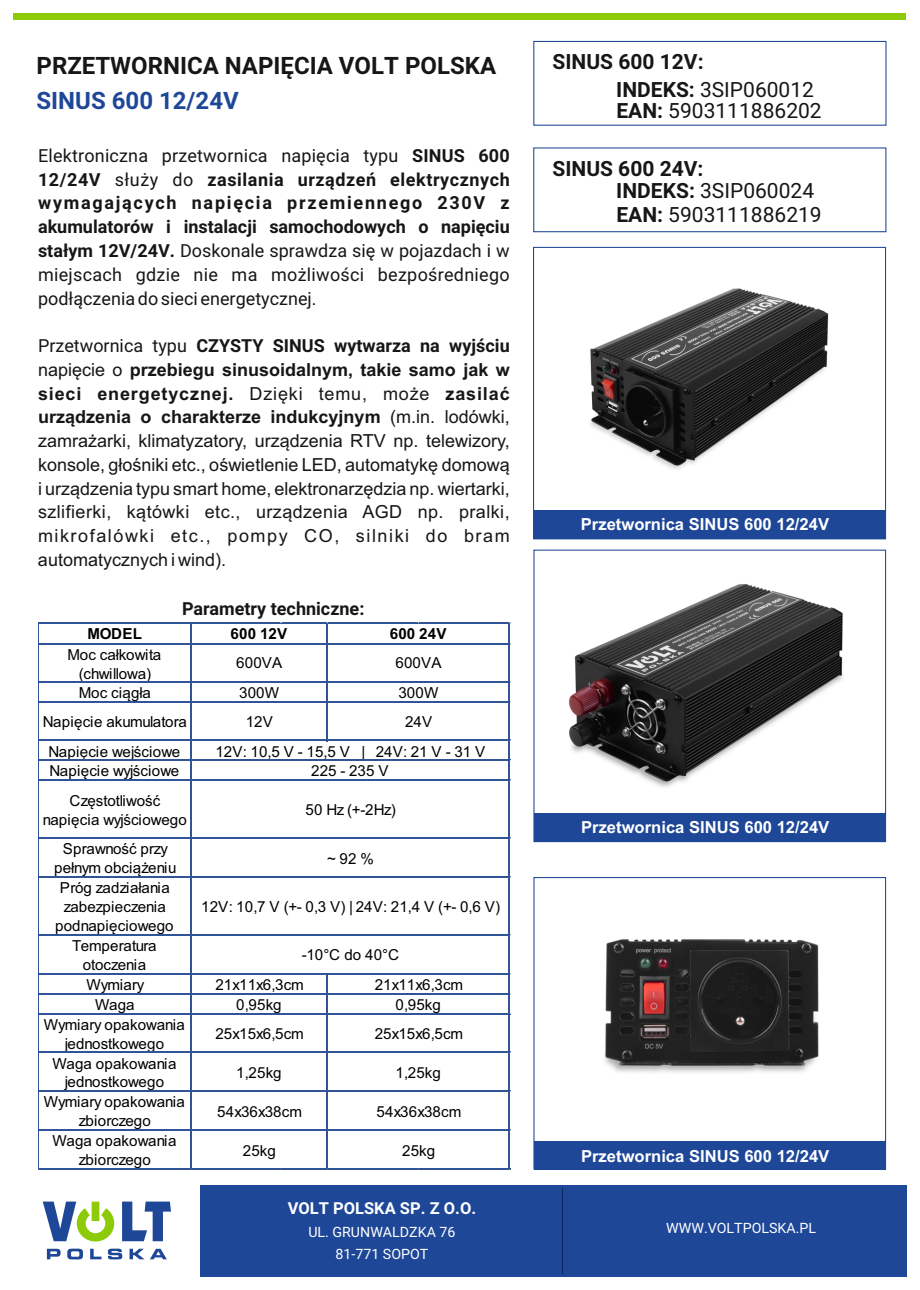
<style>
.page{position:relative;width:920px;height:1290px;background:#fff}
.page>*{position:absolute;margin:0;border:0;box-sizing:border-box;transform-origin:0 0}
.t1{font:700 24px "Roboto";color:#151616}
.t2{font:700 24px "Roboto";color:#1e4798}
.t3{font:21px/20.5px "Roboto";color:#151616}
.t4{font:700 21px "Roboto";color:#151616}
.t5{font:18px/23.7px "Arial";letter-spacing:.085em;color:#151616;text-align:justify}
.t6{font:18px/23.7px "Roboto";color:#151616;text-align:justify}
.t7{font:700 18px "Roboto";color:#151616}
.t8{font:700 16.65px "Arial";color:#fff}
.t9{font:700 16.5px "Roboto";color:#fff}
.t10{font:15.15px/19.5px "Arial";letter-spacing:.005em;color:#000;text-align:center}
.t11{font:700 15.15px "Arial";letter-spacing:.005em;color:#000}
.t12{font:14.25px/22.4px "Roboto";color:#fff;text-align:center}
.s1{font-weight:700}
.s2{font-weight:400}
</style>
<div class="page">
<div style="left:14px;top:14px;width:892px;height:6px;background:#8dcb08"></div>
<div style="left:200px;top:1184px;width:706px;height:92px;background:#1e4798"></div>
<svg style="left:43px;top:1201px;width:71px;height:40px"></svg>
<svg style="left:122px;top:1201px;width:49px;height:40px"></svg>
<svg style="left:47px;top:1249px;width:14px;height:10px"></svg>
<svg style="left:67px;top:1248px;width:16px;height:11px"></svg>
<svg style="left:90px;top:1249px;width:12px;height:10px"></svg>
<svg style="left:108px;top:1248px;width:14px;height:11px"></svg>
<svg style="left:130px;top:1249px;width:37px;height:10px"></svg>
<hr style="left:562px;top:1187px;width:1px;height:86px;background:#09275d">
<div style="left:534px;top:510px;width:351px;height:29px;background:#1e4798"></div>
<div style="left:533px;top:247px;width:353px;height:292px;border:1px solid #1e4797"></div>
<div style="left:533px;top:41px;width:353px;height:85px;border:1px solid #1e4797"></div>
<div style="left:534px;top:813px;width:351px;height:29px;background:#1e4798"></div>
<div style="left:534px;top:1141px;width:351px;height:28px;background:#1e4798"></div>
<div style="left:533px;top:877px;width:353px;height:292px;border:1px solid #1e4797"></div>
<div style="left:533px;top:147px;width:353px;height:85px;border:1px solid #1e4797"></div>
<img style="left:590px;top:288px;width:239px;height:181px">
<img style="left:605px;top:939px;width:214px;height:134px">
<img style="left:569px;top:584px;width:274px;height:203px">
<hr style="left:39px;top:623px;width:471px;height:1px;background:#305496">
<hr style="left:39px;top:643px;width:471px;height:2px;background:#305496">
<hr style="left:39px;top:681px;width:471px;height:2px;background:#305496">
<hr style="left:39px;top:701px;width:471px;height:1px;background:#305496">
<hr style="left:39px;top:739px;width:471px;height:2px;background:#305496">
<hr style="left:39px;top:759px;width:471px;height:2px;background:#305496">
<hr style="left:39px;top:779px;width:471px;height:2px;background:#305496">
<hr style="left:39px;top:837px;width:471px;height:2px;background:#305496">
<hr style="left:39px;top:876px;width:471px;height:2px;background:#305496">
<hr style="left:39px;top:934px;width:471px;height:2px;background:#305496">
<hr style="left:326px;top:624px;width:2px;height:117px;background:#305496">
<hr style="left:39px;top:973px;width:471px;height:2px;background:#305496">
<hr style="left:39px;top:993px;width:471px;height:1px;background:#305496">
<hr style="left:39px;top:1012px;width:471px;height:2px;background:#305496">
<hr style="left:39px;top:1051px;width:471px;height:2px;background:#305496">
<hr style="left:39px;top:1090px;width:471px;height:2px;background:#305496">
<hr style="left:39px;top:1129px;width:471px;height:2px;background:#305496">
<hr style="left:38px;top:623px;width:1px;height:547px;background:#305496">
<hr style="left:190px;top:624px;width:2px;height:546px;background:#305496">
<hr style="left:326px;top:975px;width:2px;height:195px;background:#305496">
<hr style="left:39px;top:1168px;width:471px;height:2px;background:#305496">
<hr style="left:509px;top:624px;width:1px;height:546px;background:#305496">
<h1 class="t1" style="left:37px;top:56px;width:461px">PRZETWORNICA NAPIĘCIA VOLT POLSKA</h1>
<h1 class="t2" style="left:37px;top:91px;width:204px">SINUS 600 12/24V</h1>
<p class="t6" style="left:38px;top:146px;width:473px">Elektroniczna przetwornica napięcia typu <span class="s1">SINUS 600<br>12/24V</span> służy do <span class="s1">zasilania urządzeń elektrycznych wymagających napięcia przemiennego 230V z akumulatorów i instalacji samochodowych o napięciu stałym 12V/24V.</span> Doskonale sprawdza się w pojazdach i w miejscach gdzie nie ma możliwości bezpośredniego podłączenia do sieci energetycznej.</p>
<p class="t7" style="left:38px;top:338px;width:473px"><span class="s2">Przetwornica typu</span> CZYSTY SINUS wytwarza na wyjściu</p>
<p class="t5" style="left:38px;top:359px;width:473px">napięcie o <span class="s1">przebiegu sinusoidalnym, takie samo jak w sieci energetycznej.</span> Dzięki temu, może <span class="s1">zasilać urządzenia o charakterze indukcyjnym</span> (m.in. lodówki, zamrażarki, klimatyzatory, urządzenia RTV np. telewizory, konsole, głośniki etc., oświetlenie LED, automatykę domową i urządzenia typu smart home, elektronarzędzia np. wiertarki, szlifierki, kątówki etc., urządzenia AGD np. pralki, mikrofalówki etc., pompy CO, silniki do bram automatycznych i wind).</p>
<p class="t7" style="left:182px;top:602px;width:184px">Parametry techniczne:</p>
<p class="t11" style="left:87px;top:628px;width:56px">MODEL</p>
<p class="t10" style="left:68px;top:646px;width:95px;line-height:18.9px">Moc całkowita (chwillowa)<br>Moc ciągła</p>
<p class="t10" style="left:43px;top:708px;width:146px;line-height:29.4px">Napięcie akumulatora<br>Napięcie wejściowe</p>
<p class="t10" style="left:50px;top:758px;width:131px;line-height:29.4px">Napięcie wyjściowe<br>Częstotliwość</p>
<p class="t10" style="left:43px;top:806px;width:146px;line-height:29.4px">napięcia wyjściowego<br>Sprawność przy</p>
<p class="t10" style="left:44px;top:859px;width:143px">pełnym obciążeniu<br>Próg zadziałania zabezpieczenia podnapięciowego<br>Temperatura otoczenia<br>Wymiary<br>Waga<br>Wymiary opakowania jednostkowego<br>Waga opakowania jednostkowego<br>Wymiary opakowania zbiorczego<br>Waga opakowania zbiorczego</p>
<p class="t11" style="left:231px;top:628px;width:58px">600 12V</p>
<p class="t11" style="left:390px;top:628px;width:58px">600 24V</p>
<p class="t10" style="left:236px;top:655px;width:48px">600VA</p>
<p class="t10" style="left:396px;top:655px;width:48px">600VA</p>
<p class="t10" style="left:239px;top:684px;width:41px">300W</p>
<p class="t10" style="left:398px;top:684px;width:41px">300W</p>
<p class="t10" style="left:246px;top:713px;width:29px">12V</p>
<p class="t10" style="left:405px;top:713px;width:29px">24V</p>
<p class="t10" style="left:215px;top:743px;width:271px;line-height:20px">12V: 10,5 V - 15,5 V | 24V: 21 V - 31 V<br>225 - 235 V</p>
<p class="t10" style="left:305px;top:802px;width:92px">50 Hz (+-2Hz)</p>
<p class="t10" style="left:327px;top:850px;width:48px">~92%</p>
<p class="t10" style="left:201px;top:898px;width:301px">12V: 10,7 V (+- 0,3 V) | 24V: 21,4 V (+- 0,6 V)</p>
<p class="t10" style="left:302px;top:947px;width:99px">-10°C do 40°C</p>
<p class="t10" style="left:215px;top:976px;width:90px">21x11x6,3cm</p>
<p class="t10" style="left:375px;top:976px;width:90px">21x11x6,3cm</p>
<p class="t10" style="left:236px;top:996px;width:47px">0,95kg</p>
<p class="t10" style="left:396px;top:996px;width:47px">0,95kg</p>
<p class="t10" style="left:215px;top:1025px;width:90px">25x15x6,5cm</p>
<p class="t10" style="left:375px;top:1025px;width:90px">25x15x6,5cm</p>
<p class="t10" style="left:236px;top:1064px;width:47px">1,25kg</p>
<p class="t10" style="left:396px;top:1064px;width:47px">1,25kg</p>
<p class="t10" style="left:217px;top:1103px;width:86px">54x36x38cm</p>
<p class="t10" style="left:377px;top:1103px;width:86px">54x36x38cm</p>
<p class="t10" style="left:243px;top:1142px;width:35px">25kg</p>
<p class="t10" style="left:402px;top:1142px;width:35px">25kg</p>
<p class="t9" style="left:288px;top:1201px;width:190px">VOLT POLSKA SP. Z O.O.</p>
<p class="t12" style="left:308px;top:1222px;width:149px">UL. GRUNWALDZKA 76<br>81-771 SOPOT</p>
<h2 class="t4" style="left:553px;top:53px;width:152px">SINUS 600 12V:</h2>
<h2 class="t3" style="left:616px;top:81px;width:207px"><span class="s1">INDEKS:</span> 3SIP060012<br><span class="s1">EAN:</span> 5903111886202</h2>
<h2 class="t4" style="left:552px;top:160px;width:152px">SINUS 600 24V:</h2>
<h2 class="t3" style="left:616px;top:181px;width:207px;line-height:23.5px"><span class="s1">INDEKS:</span> 3SIP060024<br><span class="s1">EAN:</span> 5903111886219</h2>
<p class="t8" style="left:581px;top:518px;width:250px">Przetwornica SINUS 600 12/24V</p>
<p class="t8" style="left:581px;top:821px;width:250px">Przetwornica SINUS 600 12/24V</p>
<p class="t8" style="left:581px;top:1150px;width:250px">Przetwornica SINUS 600 12/24V</p>
<p class="t12" style="left:666px;top:1218px;width:152px">WWW.VOLTPOLSKA.PL</p>
</div>
